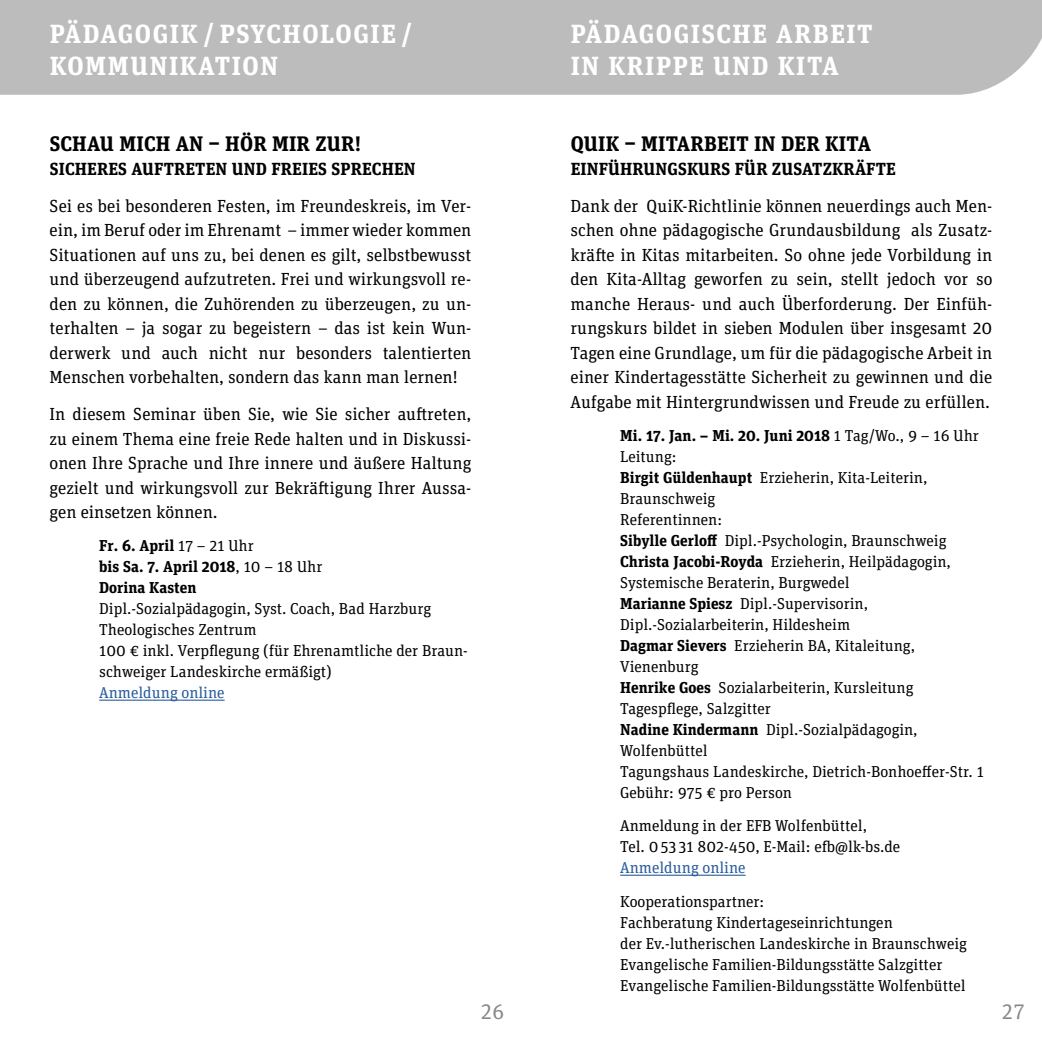
<style>
.page{position:relative;width:1042px;height:1042px;background:#fff}
.page>*{position:absolute;margin:0;border:0;box-sizing:border-box;transform-origin:0 0}
.t1{font:700 26.25px/31.5px "Unit Slab Pro";letter-spacing:.06em;color:#fff}
.t2{font:700 21px "Unit Slab Pro";letter-spacing:.01em;color:#000}
.t3{font:21px "Unit Slab Pro";color:#878787}
.t4{font:17.5px/24.5px "Unit Slab Pro";color:#000;text-align:justify}
.t5{font:700 17.5px "Unit Slab Pro";letter-spacing:.01em;color:#000}
.t6{font:15.75px/21px "Unit Slab Pro";color:#000}
.t7{font:700 15.75px/21px "Unit Slab Pro";color:#000}
.t8{font:15.75px "Unit Slab Pro";color:#275b9b}
.s1{font-weight:400}
.s2{font-weight:700}
</style>
<div class="page">
<div style="left:0;top:0;width:1042px;height:95px;background:#bcbcbc"></div>
<hr style="left:99px;top:699px;width:126px;height:2px;background:#275b9b">
<hr style="left:620px;top:874px;width:125px;height:2px;background:#275b9b">
<h1 class="t1" style="left:50px;top:17px;width:364px">PÄDAGOGIK / PSYCHOLOGIE /<br>KOMMUNIKATION</h1>
<h1 class="t1" style="left:571px;top:17px;width:303px">PÄDAGOGISCHE ARBEIT<br>IN KRIPPE UND KITA</h1>
<p class="t2" style="left:50px;top:128px;width:313px">SCHAU MICH AN – HÖR MIR ZUR!</p>
<p class="t5" style="left:50px;top:156px;width:367px">SICHERES AUFTRETEN UND FREIES SPRECHEN</p>
<p class="t4" style="left:50px;top:193px;width:423px">Sei es bei besonderen Festen, im Freundeskreis, im Ver&shy;ein, im Beruf oder im Ehrenamt – immer wieder kommen Situationen auf uns zu, bei denen es gilt, selbstbewusst und überzeugend aufzutreten. Frei und wirkungsvoll re&shy;den zu können, die Zuhörenden zu überzeugen, zu un&shy;terhalten – ja sogar zu begeistern – das ist kein Wun&shy;derwerk und auch nicht nur besonders talentierten Menschen vorbehalten, sondern das kann man lernen!</p>
<p class="t4" style="left:50px;top:401px;width:423px">In diesem Seminar üben Sie, wie Sie sicher auftreten, zu einem Thema eine freie Rede halten und in Diskussi&shy;onen Ihre Sprache und Ihre innere und äußere Haltung gezielt und wirkungsvoll zur Bekräftigung Ihrer Aussa&shy;gen einsetzen können.</p>
<p class="t7" style="left:99px;top:534px;width:225px">Fr. 6. April <span class="s1">17 – 21 Uhr<br></span>bis Sa. 7. April 2018<span class="s1">, 10 – 18 Uhr<br></span>Dorina Kasten</p>
<p class="t6" style="left:99px;top:598px;width:370px">Dipl.-Sozialpädagogin, Syst. Coach, Bad Harzburg Theologisches Zentrum<br>100 € inkl. Verpflegung (für Ehrenamtliche der Braun&shy;schweiger Landeskirche ermäßigt)</p>
<p class="t8" style="left:99px;top:682px;width:127px">Anmeldung online</p>
<p class="t2" style="left:571px;top:128px;width:302px">QUIK – MITARBEIT IN DER KITA</p>
<p class="t5" style="left:571px;top:156px;width:327px">EINFÜHRUNGSKURS FÜR ZUSATZKRÄFTE</p>
<p class="t4" style="left:570px;top:193px;width:423px">Dank der QuiK-Richtlinie können neuerdings auch Men&shy;schen ohne pädagogische Grundausbildung als Zusatz&shy;kräfte in Kitas mitarbeiten. So ohne jede Vorbildung in den Kita-Alltag geworfen zu sein, stellt jedoch vor so manche Heraus- und auch Überforderung. Der Einfüh&shy;rungskurs bildet in sieben Modulen über insgesamt 20<br>Tagen eine Grundlage, um für die pädagogische Arbeit in einer Kindertagesstätte Sicherheit zu gewinnen und die Aufgabe mit Hintergrundwissen und Freude zu erfüllen.</p>
<p class="t6" style="left:620px;top:425px;width:365px"><span class="s2">Mi. 17. Jan. – Mi. 20. Juni 2018</span> 1 Tag/Wo., 9 – 16 Uhr Leitung:<br><span class="s2">Birgit Güldenhaupt</span> Erzieherin, Kita-Leiterin, Braunschweig<br>Referentinnen:<br><span class="s2">Sibylle Gerloff</span> Dipl.-Psychologin, Braunschweig <span class="s2">Christa Jacobi-Royda</span> Erzieherin, Heilpädagogin, Systemische Beraterin, Burgwedel<br><span class="s2">Marianne Spiesz</span> Dipl.-Supervisorin, Dipl.-Sozialarbeiterin, Hildesheim<br><span class="s2">Dagmar Sievers</span> Erzieherin BA, Kitaleitung, Vienenburg<br><span class="s2">Henrike Goes</span> Sozialarbeiterin, Kursleitung Tagespflege, Salzgitter<br><span class="s2">Nadine Kindermann</span> Dipl.-Sozialpädagogin, Wolfenbüttel<br>Tagungshaus Landeskirche, Dietrich-Bonhoeffer-Str. 1<br>Gebühr: 975 € pro Person</p>
<p class="t6" style="left:620px;top:815px;width:282px">Anmeldung in der EFB Wolfenbüttel,<br>Tel. 05331 802-450, E-Mail: efb@lk-bs.de</p>
<p class="t8" style="left:620px;top:857px;width:127px">Anmeldung online</p>
<p class="t6" style="left:620px;top:890px;width:348px">Kooperationspartner:<br>Fachberatung Kindertageseinrichtungen<br>der Ev.-lutherischen Landeskirche in Braunschweig Evangelische Familien-Bildungsstätte Salzgitter Evangelische Familien-Bildungsstätte Wolfenbüttel</p>
<p class="t3" style="left:481px;top:997px;width:25px">26</p>
<p class="t3" style="left:1002px;top:997px;width:25px">27</p>
</div>
